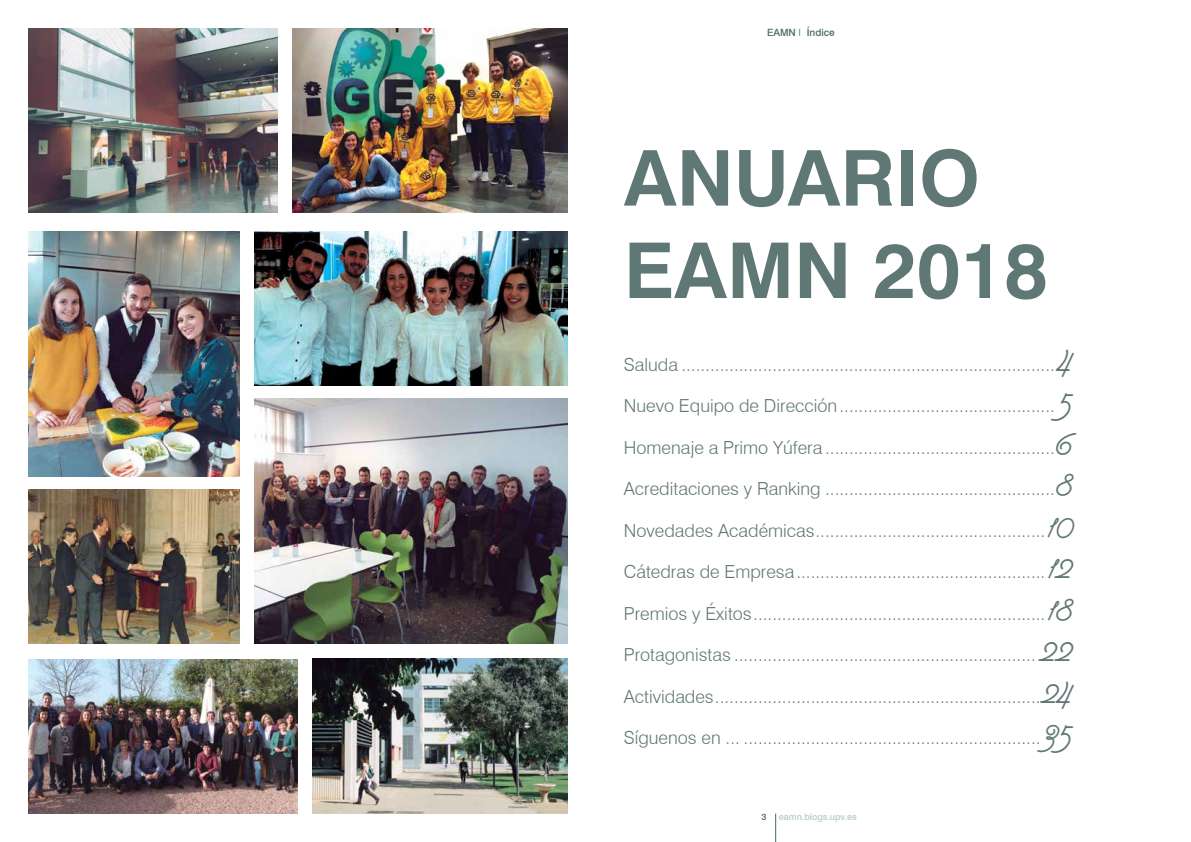
<style>
.page{position:relative;width:1191px;height:842px;background:#fff}
.page>*{position:absolute;margin:0;border:0;box-sizing:border-box;transform-origin:0 0}
.t1{font:700 77px/92.4px "Swiss 721 BT";color:#607875}
.t2{font:300 18px "Swiss 721 BT";color:#607875}
.t3{font:500 10px "Swiss 721 BT";color:#496a65}
.t4{font:500 9px "Swiss 721 BT";color:#b5cdc2}
.t5{font:500 9px "Swiss 721 BT";color:#496a65}
.s1{font-weight:300;font-stretch:expanded}
.s2{font-family:"Selfie";font-weight:900;font-size:30px}
</style>
<div class="page">
<svg style="left:775px;top:814px;width:1px;height:28px"></svg>
<img style="left:28px;top:231px;width:211px;height:245px">
<img style="left:28px;top:489px;width:211px;height:154px">
<img style="left:28px;top:659px;width:270px;height:155px">
<img style="left:313px;top:659px;width:254px;height:154px">
<img style="left:28px;top:28px;width:249px;height:185px">
<img style="left:292px;top:28px;width:275px;height:185px">
<img style="left:254px;top:231px;width:313px;height:154px">
<img style="left:254px;top:398px;width:313px;height:245px">
<p class="t3" style="left:767px;top:26px;width:69px">EAMN <span class="s1">I</span> Índice</p>
<h1 class="t1" style="left:624px;top:131px;width:425px">ANUARIO<br>EAMN 2018</h1>
<p class="t2" style="left:624px;top:353px;width:450px">Saluda ..............................................................................<span class="s2">4</span></p>
<p class="t2" style="left:624px;top:395px;width:450px">Nuevo Equipo de Dirección.............................................<span class="s2">5</span></p>
<p class="t2" style="left:624px;top:436px;width:450px">Homenaje a Primo Yúfera ................................................<span class="s2">6</span></p>
<p class="t2" style="left:624px;top:478px;width:450px">Acreditaciones y Ranking ................................................<span class="s2">8</span></p>
<p class="t2" style="left:624px;top:519px;width:450px">Novedades Académicas................................................<span class="s2">10</span></p>
<p class="t2" style="left:624px;top:561px;width:450px">Cátedras de Empresa.................................................... <span class="s2">12</span></p>
<p class="t2" style="left:624px;top:602px;width:450px">Premios y Éxitos............................................................. <span class="s2">18</span></p>
<p class="t2" style="left:624px;top:644px;width:450px">Protagonistas ............................................................... <span class="s2">22</span></p>
<p class="t2" style="left:624px;top:685px;width:450px">Actividades....................................................................<span class="s2">24</span></p>
<p class="t2" style="left:624px;top:727px;width:449px">Síguenos en ... ..............................................................<span class="s2">35</span></p>
<p class="t5" style="left:761px;top:812px;width:7px">3</p>
<p class="t4" style="left:779px;top:812px;width:79px">eamn.blogs.upv.es</p>
</div>
